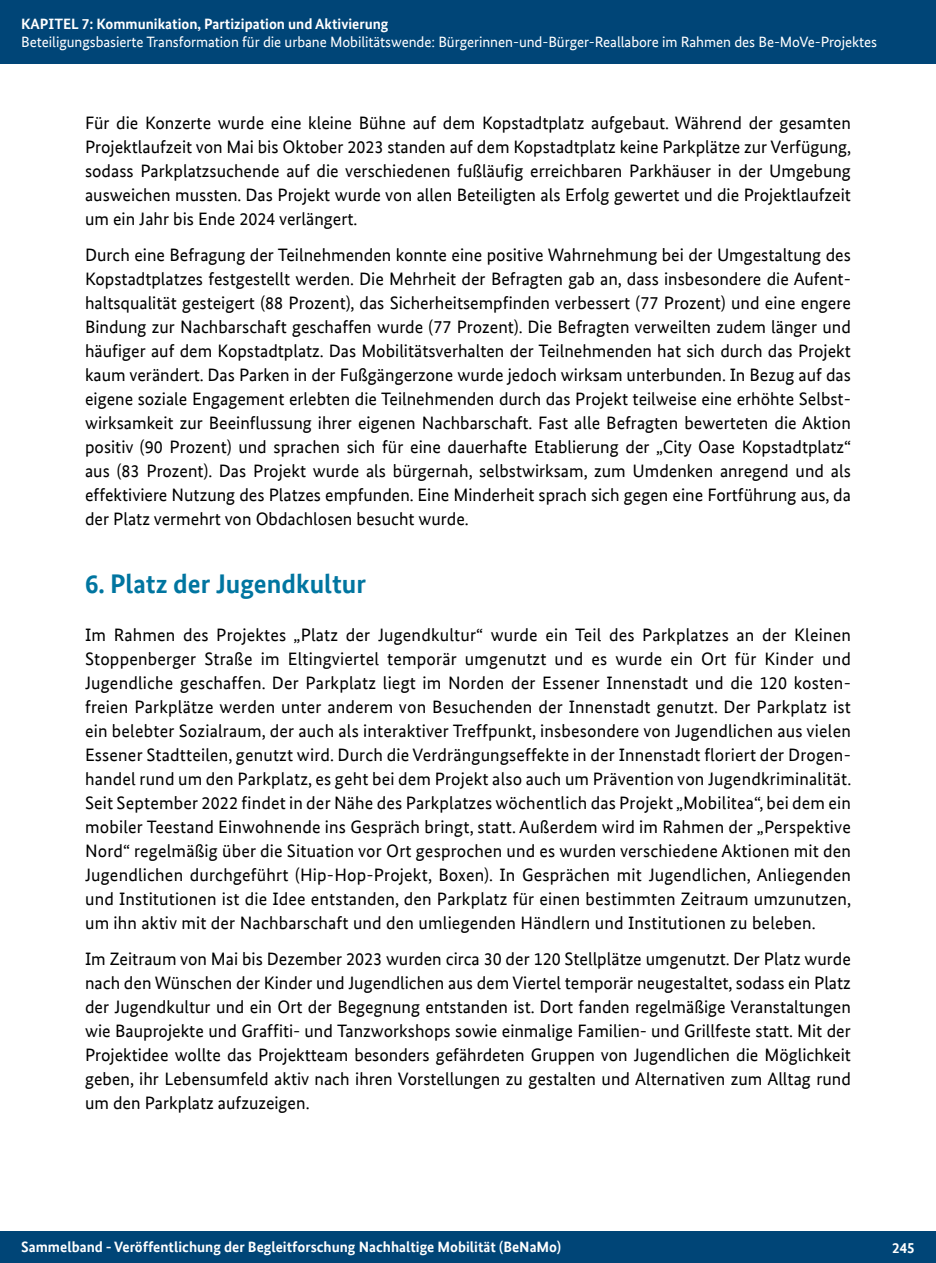
<style>
.page{position:relative;width:936px;height:1263px;background:#fff}
.page>*{position:absolute;margin:0;border:0;box-sizing:border-box;transform-origin:0 0}
.Überschrift_blau{font:700 27px "Bundes Sans Web";color:#0075a0}
.Fließtext{font:18px/24px "Bundes Sans Web";color:#000;text-align:justify}
.t1{font:700 15px "Bundes Sans Web";color:#fff}
.t2{font:15px "Bundes Sans Web";letter-spacing:-.005em;color:#fff}
</style>
<div class="page">
<div style="left:0;top:0;width:935px;height:64px;background:#004577"></div>
<div style="left:0;top:1231px;width:935px;height:32px;background:#004577"></div>
<p class="t1" style="left:21px;top:15px;width:369px">KAPITEL 7: Kommunikation, Partizipation und Aktivierung</p>
<p class="t2" style="left:21px;top:33px;width:857px">Beteiligungsbasierte Transformation für die urbane Mobilitätswende: Bürgerinnen-und-Bürger-Reallabore im Rahmen des Be-MoVe-Projektes</p>
<p class="Fließtext" style="left:85px;top:111px;width:767px">Für die Konzerte wurde eine kleine Bühne auf dem Kopstadtplatz aufgebaut. Während der gesamten Projektlaufzeit von Mai bis Oktober 2023 standen auf dem Kopstadtplatz keine Parkplätze zur Verfügung, sodass Parkplatzsuchende auf die verschiedenen fußläufig erreichbaren Parkhäuser in der Umgebung ausweichen mussten. Das Projekt wurde von allen Beteiligten als Erfolg gewertet und die Projektlaufzeit um ein Jahr bis Ende 2024 verlängert.</p>
<p class="Fließtext" style="left:85px;top:243px;width:767px">Durch eine Befragung der Teilnehmenden konnte eine positive Wahrnehmung bei der Umgestaltung des Kopstadtplatzes festgestellt werden. Die Mehrheit der Befragten gab an, dass insbesondere die Aufent&shy;haltsqualität gesteigert (88 Prozent), das Sicherheitsempfinden verbessert (77 Prozent) und eine engere Bindung zur Nachbarschaft geschaffen wurde (77 Prozent). Die Befragten verweilten zudem länger und häufiger auf dem Kopstadtplatz. Das Mobilitätsverhalten der Teilnehmenden hat sich durch das Projekt kaum verändert. Das Parken in der Fußgängerzone wurde jedoch wirksam unterbunden. In Bezug auf das eigene soziale Engagement erlebten die Teilnehmenden durch das Projekt teilweise eine erhöhte Selbst&shy;wirksamkeit zur Beeinflussung ihrer eigenen Nachbarschaft. Fast alle Befragten bewerteten die Aktion positiv (90 Prozent) und sprachen sich für eine dauerhafte Etablierung der „City Oase Kopstadtplatz“ aus (83 Prozent). Das Projekt wurde als bürgernah, selbstwirksam, zum Umdenken anregend und als effektiviere Nutzung des Platzes empfunden. Eine Minderheit sprach sich gegen eine Fortführung aus, da der Platz vermehrt von Obdachlosen besucht wurde.</p>
<p class="Überschrift_blau" style="left:85px;top:568px;width:282px">6. Platz der Jugendkultur</p>
<p class="Fließtext" style="left:85px;top:623px;width:767px">Im Rahmen des Projektes „Platz der Jugendkultur“ wurde ein Teil des Parkplatzes an der Kleinen Stoppenberger Straße im Eltingviertel temporär umgenutzt und es wurde ein Ort für Kinder und Jugendliche geschaffen. Der Parkplatz liegt im Norden der Essener Innenstadt und die 120 kosten&shy;freien Parkplätze werden unter anderem von Besuchenden der Innenstadt genutzt. Der Parkplatz ist ein belebter Sozialraum, der auch als interaktiver Treffpunkt, insbesondere von Jugendlichen aus vielen Essener Stadtteilen, genutzt wird. Durch die Verdrängungseffekte in der Innenstadt floriert der Drogen&shy;handel rund um den Parkplatz, es geht bei dem Projekt also auch um Prävention von Jugendkriminalität.<br>Seit September 2022 findet in der Nähe des Parkplatzes wöchentlich das Projekt „Mobilitea“, bei dem ein mobiler Teestand Einwohnende ins Gespräch bringt, statt. Außerdem wird im Rahmen der „Perspektive Nord“ regelmäßig über die Situation vor Ort gesprochen und es wurden verschiedene Aktionen mit den Jugendlichen durchgeführt (Hip-Hop-Projekt, Boxen). In Gesprächen mit Jugendlichen, Anliegenden und Institutionen ist die Idee entstanden, den Parkplatz für einen bestimmten Zeitraum umzunutzen, um ihn aktiv mit der Nachbarschaft und den umliegenden Händlern und Institutionen zu beleben.</p>
<p class="Fließtext" style="left:85px;top:947px;width:767px">Im Zeitraum von Mai bis Dezember 2023 wurden circa 30 der 120 Stellplätze umgenutzt. Der Platz wurde nach den Wünschen der Kinder und Jugendlichen aus dem Viertel temporär neugestaltet, sodass ein Platz der Jugendkultur und ein Ort der Begegnung entstanden ist. Dort fanden regelmäßige Veranstaltungen wie Bauprojekte und Graffiti- und Tanzworkshops sowie einmalige Familien- und Grillfeste statt. Mit der Projektidee wollte das Projektteam besonders gefährdeten Gruppen von Jugendlichen die Möglichkeit geben, ihr Lebensumfeld aktiv nach ihren Vorstellungen zu gestalten und Alternativen zum Alltag rund um den Parkplatz aufzuzeigen.</p>
<p class="t1" style="left:21px;top:1238px;width:541px">Sammelband - Veröffentlichung der Begleitforschung Nachhaltige Mobilität (BeNaMo)</p>
<p class="t1" style="left:892px;top:1239px;width:24px">245</p>
</div>
